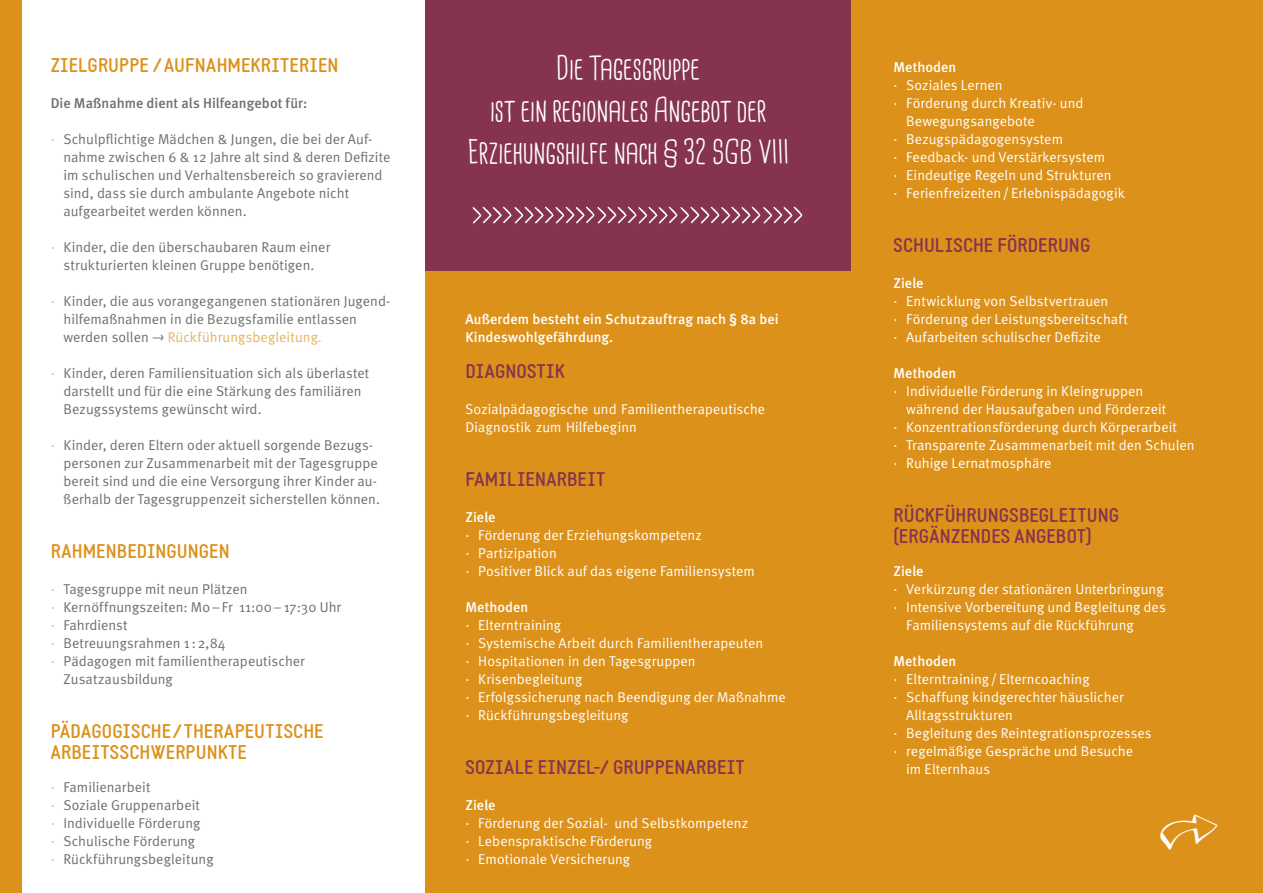
<style>
.page{position:relative;width:1263px;height:893px;background:#fff}
.page>*{position:absolute;margin:0;border:0;box-sizing:border-box;transform-origin:0 0}
.t1{font:33.15px/42px "Cardenio Modern";color:#fff;text-align:center}
.t2{font:700 19.5px/21px "Static";letter-spacing:.01em;color:#86344d}
.t3{font:700 19.5px/21px "Static";letter-spacing:.01em;color:#dc911b}
.t4{font:14.25px/18px "Meta Normal";letter-spacing:.005em;color:#fff}
.t5{font:14.25px/18px "Meta Normal";letter-spacing:.005em;color:#6f6f6e}
.t6{font:500 14.25px/18px "Meta";letter-spacing:.005em;color:#fff}
.t7{font:14.25px/18px "Meta";letter-spacing:.015em;color:#fff}
.t8{font:500 14.25px "Meta";letter-spacing:.005em;color:#6f6f6e}
.s1{color:#e8b361}
.s2{color:#e9be68}
</style>
<div class="page">
<div style="left:425px;top:0;width:838px;height:893px;background:#dc911b"></div>
<div style="left:0;top:0;width:21px;height:893px;background:#dc911b"></div>
<div style="left:426px;top:0;width:425px;height:270px;background:#86344d"></div>
<svg style="left:472px;top:206px;width:331px;height:18px"></svg>
<h2 class="t3" style="left:51px;top:55px;width:290px">ZIELGRUPPE /AUFNAHMEKRITERIEN</h2>
<p class="t8" style="left:51px;top:95px;width:258px">Die Maßnahme dient als Hilfeangebot für:</p>
<p class="t5" style="left:63px;top:130px;width:328px;text-indent:-13px"><span class="s1">·</span> Schulpflichtige Mädchen &amp; Jungen, die bei der Auf&shy;nahme zwischen 6 &amp; 12 Jahre alt sind &amp; deren Defizite im schulischen und Verhaltensbereich so gravierend sind, dass sie durch ambulante Angebote nicht aufgearbeitet werden können.</p>
<p class="t5" style="left:51px;top:238px;width:281px;text-align:center"><span class="s1">·</span> Kinder, die den überschaubaren Raum einer strukturierten kleinen Gruppe benötigen.</p>
<p class="t5" style="left:63px;top:292px;width:328px;text-indent:-13px"><span class="s1">·</span> Kinder, die aus vorangegangenen stationären Jugend&shy;hilfemaßnahmen in die Bezugsfamilie entlassen werden sollen —› <span class="s1">Rückführungsbegleitung</span><span class="s2">.</span></p>
<p class="t5" style="left:63px;top:364px;width:307px;text-indent:-13px"><span class="s1">·</span> Kinder, deren Familiensituation sich als überlastet darstellt und für die eine Stärkung des familiären<br>Bezugssystems gewünscht wird.</p>
<p class="t5" style="left:63px;top:436px;width:318px;text-indent:-13px"><span class="s1">·</span> Kinder, deren Eltern oder aktuell sorgende Bezugs&shy;personen zur Zusammenarbeit mit der Tagesgruppe bereit sind und die eine Versorgung ihrer Kinder au&shy;ßerhalb der Tagesgruppenzeit sicherstellen können.</p>
<h2 class="t3" style="left:51px;top:541px;width:181px">RAHMENBEDINGUNGEN</h2>
<p class="t5" style="left:51px;top:580px;width:199px"><span class="s1">·</span> Tagesgruppe mit neun Plätzen</p>
<p class="t5" style="left:51px;top:598px;width:292px"><span class="s1">·</span> Kernöffnungszeiten: Mo–Fr 11:00–17:30 Uhr</p>
<p class="t5" style="left:51px;top:616px;width:78px"><span class="s1">·</span> Fahrdienst</p>
<p class="t5" style="left:51px;top:634px;width:176px"><span class="s1">·</span> Betreuungsrahmen 1 :2,84</p>
<p class="t5" style="left:51px;top:652px;width:256px"><span class="s1">·</span> Pädagogen mit familientherapeutischer</p>
<p class="t5" style="left:63px;top:670px;width:111px">Zusatzausbildung</p>
<h2 class="t3" style="left:51px;top:721px;width:274px">PÄDAGOGISCHE / THERAPEUTISCHE<br>ARBEITSSCHWERPUNKTE</h2>
<p class="t5" style="left:51px;top:778px;width:164px"><span class="s1">·</span> Familienarbeit<br><span class="s1">·</span> Soziale Gruppenarbeit<br><span class="s1">·</span> Individuelle Förderung<br><span class="s1">·</span> Schulische Förderung<br><span class="s1">·</span> Rückführungsbegleitung</p>
<h1 class="t1" style="left:468px;top:48px;width:323px">DieTagesgruppe<br>ist ein regionales Angebot der<br>Erziehungshilfenach § 32SGB VIII</h1>
<p class="t6" style="left:465px;top:310px;width:315px">Außerdem besteht ein Schutzauftrag nach § 8a bei<br>Kindeswohlgefährdung.</p>
<h2 class="t2" style="left:465px;top:361px;width:101px">DIAGNOSTIK</h2>
<p class="t7" style="left:465px;top:400px;width:301px">Sozialpädagogische und Familientherapeutische<br>Diagnostik zum Hilfebeginn</p>
<h2 class="t2" style="left:465px;top:469px;width:141px">FAMILIENARBEIT</h2>
<p class="t6" style="left:465px;top:508px;width:32px">Ziele</p>
<p class="t4" style="left:465px;top:526px;width:291px">· Förderung der Erziehungskompetenz<br>· Partizipation<br>· Positiver Blick auf das eigene Familiensystem</p>
<p class="t6" style="left:465px;top:598px;width:64px">Methoden</p>
<p class="t4" style="left:465px;top:616px;width:322px">· Elterntraining<br>· Systemische Arbeit durch Familientherapeuten<br>· Hospitationen in den Tagesgruppen<br>· Krisenbegleitung<br>· Erfolgssicherung nach Beendigung der Maßnahme · Rückführungsbegleitung</p>
<h2 class="t2" style="left:465px;top:757px;width:281px">SOZIALE EINZEL-/ GRUPPENARBEIT</h2>
<p class="t6" style="left:465px;top:796px;width:32px">Ziele</p>
<p class="t4" style="left:465px;top:814px;width:284px">· Förderung der Sozial- und Selbstkompetenz · Lebenspraktische Förderung<br>· Emotionale Versicherung</p>
<p class="t6" style="left:893px;top:58px;width:64px">Methoden</p>
<p class="t4" style="left:893px;top:76px;width:111px">· Soziales Lernen</p>
<p class="t4" style="left:893px;top:94px;width:191px">· Förderung durch Kreativ- und</p>
<p class="t4" style="left:906px;top:112px;width:130px">Bewegungsangebote</p>
<p class="t4" style="left:893px;top:130px;width:171px">· Bezugspädagogensystem</p>
<p class="t4" style="left:893px;top:148px;width:213px">· Feedback- und Verstärkersystem</p>
<p class="t4" style="left:893px;top:166px;width:220px">· Eindeutige Regeln und Strukturen</p>
<p class="t4" style="left:893px;top:184px;width:233px">· Ferienfreizeiten/Erlebnispädagogik</p>
<h2 class="t2" style="left:893px;top:235px;width:199px">SCHULISCHE FÖRDERUNG</h2>
<p class="t6" style="left:893px;top:274px;width:32px">Ziele</p>
<p class="t4" style="left:893px;top:292px;width:236px">· Entwicklung von Selbstvertrauen<br>· Förderung der Leistungsbereitschaft · Aufarbeiten schulischer Defizite</p>
<p class="t6" style="left:893px;top:364px;width:64px">Methoden</p>
<p class="t4" style="left:893px;top:382px;width:251px">· Individuelle Förderung in Kleingruppen</p>
<p class="t4" style="left:906px;top:400px;width:262px">während der Hausaufgaben und Förderzeit</p>
<p class="t4" style="left:893px;top:418px;width:285px">· Konzentrationsförderung durch Körperarbeit</p>
<p class="t4" style="left:893px;top:436px;width:303px">· Transparente Zusammenarbeit mit den Schulen</p>
<p class="t4" style="left:893px;top:454px;width:159px">· Ruhige Lernatmosphäre</p>
<h2 class="t2" style="left:893px;top:505px;width:227px">RÜCKFÜHRUNGSBEGLEITUNG (ERGÄNZENDES ANGEBOT)</h2>
<p class="t6" style="left:893px;top:562px;width:32px">Ziele</p>
<p class="t4" style="left:893px;top:580px;width:272px">· Verkürzung der stationären Unterbringung</p>
<p class="t4" style="left:893px;top:598px;width:274px">· Intensive Vorbereitung und Begleitung des</p>
<p class="t4" style="left:906px;top:616px;width:229px">Familiensystems auf die Rückführung</p>
<p class="t6" style="left:893px;top:652px;width:64px">Methoden</p>
<p class="t4" style="left:893px;top:670px;width:198px">· Elterntraining/Elterncoaching</p>
<p class="t4" style="left:893px;top:688px;width:232px">· Schaffung kindgerechter häuslicher</p>
<p class="t4" style="left:906px;top:706px;width:108px">Alltagsstrukturen</p>
<p class="t4" style="left:893px;top:724px;width:260px">· Begleitung des Reintegrationsprozesses</p>
<p class="t4" style="left:893px;top:742px;width:241px">· regelmäßige Gespräche und Besuche</p>
<p class="t4" style="left:906px;top:760px;width:86px">im Elternhaus</p>
</div>
